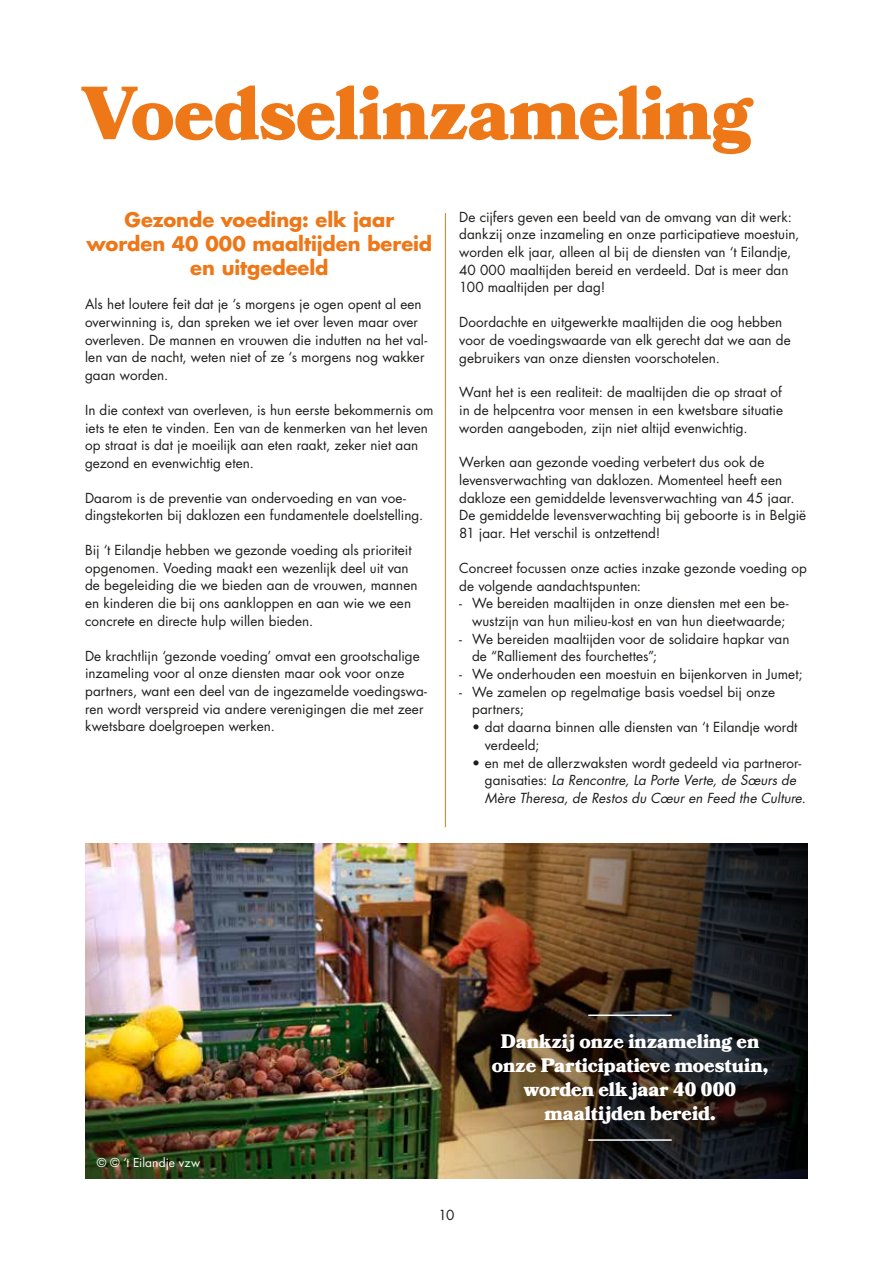
<style>
.page{position:relative;width:893px;height:1263px;background:#fff}
.page>*{position:absolute;margin:0;border:0;box-sizing:border-box;transform-origin:0 0}
.t1{font:900 75px "Bookmania";letter-spacing:-.005em;color:#ee7718}
.t2{font:900 19.5px/24px "Bookmania";color:#fff;text-align:center}
.t3{font:700 19.5px/24px "Futura Std";color:#ee7718;text-align:center}
.t4{font:13.5px/17.7px "Futura Std";letter-spacing:.005em;color:#1d1d1b}
.t5{font:italic 13.5px/17.7px "Futura Std";letter-spacing:.005em;color:#1d1d1b}
.t6{font:12px "Futura Std";letter-spacing:.005em;color:#fff}
.s1{font-style:normal}
</style>
<div class="page">
<img style="left:85px;top:843px;width:308px;height:335px">
<img style="left:393px;top:843px;width:415px;height:335px">
<hr style="left:588px;top:1014px;width:84px;height:2px;background:#fff">
<hr style="left:588px;top:1139px;width:84px;height:2px;background:#fff">
<hr style="left:445px;top:213px;width:1px;height:614px;background:#ee7718">
<h1 class="t1" style="left:82px;top:69px;width:671px">Voedselinzameling</h1>
<h2 class="t3" style="left:87px;top:207px;width:347px">Gezonde voeding: elk jaar worden 40 000 maaltijden bereid en uitgedeeld</h2>
<p class="t4" style="left:85px;top:296px;width:344px">Als het loutere feit dat je ‘s morgens je ogen opent al een overwinning is, dan spreken we iet over leven maar over overleven. De mannen en vrouwen die indutten na het val&shy;len van de nacht, weten niet of ze ‘s morgens nog wakker gaan worden.</p>
<p class="t4" style="left:85px;top:401px;width:350px">In die context van overleven, is hun eerste bekommernis om iets te eten te vinden. Een van de kenmerken van het leven op straat is dat je moeilijk aan eten raakt, zeker niet aan gezond en evenwichtig eten.</p>
<p class="t4" style="left:85px;top:489px;width:340px">Daarom is de preventie van ondervoeding en van voe&shy;dingstekorten bij daklozen een fundamentele doelstelling.</p>
<p class="t4" style="left:85px;top:541px;width:334px">Bij ‘t Eilandje hebben we gezonde voeding als prioriteit opgenomen. Voeding maakt een wezenlijk deel uit van de begeleiding die we bieden aan de vrouwen, mannen en kinderen die bij ons aankloppen en aan wie we een concrete en directe hulp willen bieden.</p>
<p class="t4" style="left:85px;top:647px;width:343px">De krachtlijn ‘gezonde voeding’ omvat een grootschalige inzameling voor al onze diensten maar ook voor onze partners, want een deel van de ingezamelde voedingswa&shy;ren wordt verspreid via andere verenigingen die met zeer kwetsbare doelgroepen werken.</p>
<p class="t4" style="left:459px;top:208px;width:342px">De cijfers geven een beeld van de omvang van dit werk: dankzij onze inzameling en onze participatieve moestuin, worden elk jaar, alleen al bij de diensten van ‘t Eilandje, 40 000 maaltijden bereid en verdeeld. Dat is meer dan 100 maaltijden per dag!</p>
<p class="t4" style="left:459px;top:313px;width:333px">Doordachte en uitgewerkte maaltijden die oog hebben voor de voedingswaarde van elk gerecht dat we aan de gebruikers van onze diensten voorschotelen.</p>
<p class="t4" style="left:459px;top:384px;width:325px;text-align:justify">Want het is een realiteit: de maaltijden die op straat of in de helpcentra voor mensen in een kwetsbare situatie worden aangeboden, zijn niet altijd evenwichtig.</p>
<p class="t4" style="left:459px;top:454px;width:348px">Werken aan gezonde voeding verbetert dus ook de levensverwachting van daklozen. Momenteel heeft een dakloze een gemiddelde levensverwachting van 45 jaar.<br>De gemiddelde levensverwachting bij geboorte is in België 81 jaar. Het verschil is ontzettend!</p>
<p class="t4" style="left:459px;top:559px;width:349px">Concreet focussen onze acties inzake gezonde voeding op de volgende aandachtspunten:</p>
<p class="t4" style="left:459px;top:595px;width:331px;text-align:right">- We bereiden maaltijden in onze diensten met een be&shy;wustzijn van hun milieu-kost en van hun dieetwaarde;</p>
<p class="t4" style="left:472px;top:630px;width:319px;text-indent:-13px">- We bereiden maaltijden voor de solidaire hapkar van de “Ralliement des fourchettes”;</p>
<p class="t4" style="left:459px;top:665px;width:345px">- We onderhouden een moestuin en bijenkorven in Jumet;</p>
<p class="t4" style="left:472px;top:683px;width:305px;text-indent:-13px">- We zamelen op regelmatige basis voedsel bij onze partners;</p>
<p class="t4" style="left:485px;top:718px;width:314px;text-indent:-13px">• dat daarna binnen alle diensten van ‘t Eilandje wordt verdeeld;</p>
<p class="t5" style="left:485px;top:754px;width:323px;text-indent:-13px"><span class="s1">• en met de allerzwaksten wordt gedeeld via partneror&shy;ganisaties:</span> La Rencontre, La Porte Verte, de Sœurs de<br>Mère Theresa, de Restos du Cœur en Feed the Culture<span class="s1">.</span></p>
<p class="t6" style="left:97px;top:1154px;width:105px">© © ‘t Eilandje vzw</p>
<p class="t4" style="left:439px;top:1206px;width:17px">10</p>
<h2 class="t2" style="left:492px;top:1029px;width:278px">Dankzij onze inzameling en onze Participatieve moestuin, worden elk jaar 40 000 maaltijden bereid.</h2>
</div>
